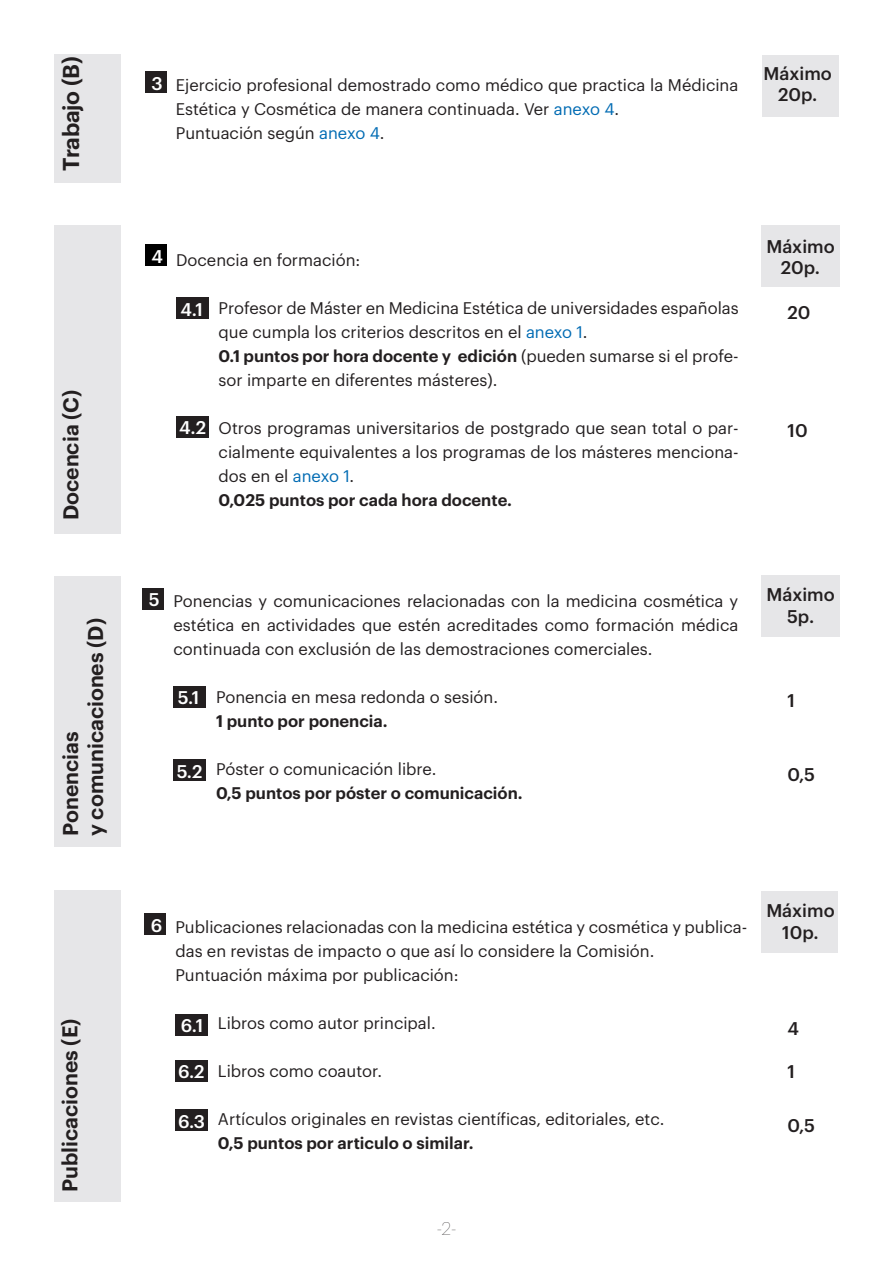
<style>
.page{position:relative;width:893px;height:1263px;background:#fff}
.page>*{position:absolute;margin:0;border:0;box-sizing:border-box;transform-origin:0 0}
.t1{font:600 22.5px "Graphik";letter-spacing:-.01em;color:#231f20}
.t2{font:600 21px "Graphik";color:#231f20}
.t3{font:500 18px "Graphik";color:#231f20}
.t4{font:500 18px "Graphik";color:#fff}
.t5{font:100 18px "Graphik";color:#231f20}
.t6{font:16.5px/24px "Graphik";color:#231f20}
.t7{font:600 16.5px "Graphik";color:#231f20}
.s1{color:#006bb3}
.s2{font-weight:600}
</style>
<div class="page">
<div style="left:762px;top:55px;width:77px;height:62px;background:#e6e6e8"></div>
<div style="left:54px;top:54px;width:67px;height:128px;background:#e6e6e8"></div>
<div style="left:145px;top:71px;width:21px;height:22px;background:#231f20"></div>
<div style="left:762px;top:226px;width:78px;height:61px;background:#e6e6e8"></div>
<div style="left:55px;top:226px;width:66px;height:308px;background:#e6e6e8"></div>
<div style="left:145px;top:245px;width:22px;height:21px;background:#000"></div>
<div style="left:176px;top:298px;width:33px;height:21px;background:#231f20"></div>
<div style="left:176px;top:416px;width:33px;height:21px;background:#231f20"></div>
<div style="left:761px;top:575px;width:79px;height:61px;background:#e6e6e8"></div>
<div style="left:55px;top:576px;width:66px;height:270px;background:#e6e6e8"></div>
<div style="left:143px;top:588px;width:21px;height:22px;background:#231f20"></div>
<div style="left:173px;top:686px;width:33px;height:22px;background:#231f20"></div>
<div style="left:173px;top:759px;width:33px;height:22px;background:#231f20"></div>
<div style="left:761px;top:890px;width:77px;height:62px;background:#e6e6e8"></div>
<div style="left:54px;top:890px;width:66px;height:312px;background:#e6e6e8"></div>
<div style="left:145px;top:913px;width:21px;height:22px;background:#231f20"></div>
<div style="left:175px;top:1014px;width:33px;height:21px;background:#231f20"></div>
<div style="left:175px;top:1060px;width:32px;height:21px;background:#231f20"></div>
<div style="left:175px;top:1109px;width:32px;height:22px;background:#231f20"></div>
<p class="t1" style="left:54px;top:171px;width:116px;rotate:-90deg">Trabajo (B)</p>
<p class="t3" style="left:764px;top:60px;width:70px">Máximo</p>
<p class="t4" style="left:151px;top:69px;width:13px">3</p>
<p class="t6" style="left:176px;top:71px;width:564px">Ejercicio profesional demostrado como médico que practica la Médicina<br>Estética y Cosmética de manera continuada. Ver <span class="s1">anexo 4</span>.</p>
<p class="t6" style="left:176px;top:119px;width:210px">Puntuación según <span class="s1">anexo 4</span>.</p>
<p class="t3" style="left:778px;top:81px;width:41px">20p.</p>
<p class="t2" style="left:55px;top:520px;width:132px;rotate:-90deg">Docencia (C)</p>
<p class="t2" style="left:54px;top:836px;width:106px;rotate:-90deg">Ponencias</p>
<p class="t2" style="left:80px;top:836px;width:219px;rotate:-90deg">y comunicaciones (D)</p>
<p class="t4" style="left:152px;top:243px;width:13px">4</p>
<p class="t6" style="left:176px;top:246px;width:186px">Docencia en formación:</p>
<p class="t6" style="left:219px;top:294px;width:522px">Profesor de Máster en Medicina Estética de universidades españolas que cumpla los criterios descritos en el <span class="s1">anexo 1</span>.</p>
<p class="t6" style="left:219px;top:342px;width:521px"><span class="s2">0.1 puntos por hora docente y edición</span> (pueden sumarse si el profe&shy;sor imparte en diferentes másteres).</p>
<p class="t6" style="left:219px;top:414px;width:521px;text-align:justify">Otros programas universitarios de postgrado que sean total o par&shy;cialmente equivalentes a los programas de los másteres menciona&shy;dos en el <span class="s1">anexo 1</span>.</p>
<p class="t7" style="left:219px;top:487px;width:295px">0,025 puntos por cada hora docente.</p>
<p class="t4" style="left:180px;top:295px;width:24px">4.1</p>
<p class="t4" style="left:179px;top:414px;width:28px">4.2</p>
<p class="t3" style="left:766px;top:233px;width:70px">Máximo</p>
<p class="t3" style="left:781px;top:254px;width:41px">20p.</p>
<p class="t3" style="left:787px;top:299px;width:24px">20</p>
<p class="t3" style="left:787px;top:417px;width:22px">10</p>
<p class="t4" style="left:149px;top:586px;width:12px">5</p>
<p class="t6" style="left:173px;top:588px;width:566px;text-align:justify">Ponencias y comunicaciones relacionadas con la medicina cosmética y estética en actividades que estén acreditades como formación médica continuada con exclusión de las demostraciones comerciales.</p>
<p class="t6" style="left:216px;top:684px;width:284px">Ponencia en mesa redonda o sesión.</p>
<p class="t7" style="left:216px;top:709px;width:173px">1 punto por ponencia.</p>
<p class="t6" style="left:216px;top:756px;width:222px">Póster o comunicación libre.</p>
<p class="t7" style="left:216px;top:781px;width:308px">0,5 puntos por póster o comunicación.</p>
<p class="t4" style="left:178px;top:684px;width:23px">5.1</p>
<p class="t4" style="left:177px;top:757px;width:27px">5.2</p>
<p class="t3" style="left:766px;top:581px;width:70px">Máximo</p>
<p class="t3" style="left:787px;top:602px;width:29px">5p.</p>
<p class="t3" style="left:787px;top:687px;width:9px">1</p>
<p class="t3" style="left:787px;top:760px;width:29px">0,5</p>
<p class="t3" style="left:766px;top:897px;width:70px">Máximo</p>
<p class="t3" style="left:782px;top:919px;width:38px">10p.</p>
<p class="t4" style="left:151px;top:911px;width:13px">6</p>
<p class="t6" style="left:175px;top:913px;width:573px">Publicaciones relacionadas con la medicina estética y cosmética y publica&shy;das en revistas de impacto o que así lo considere la Comisión.</p>
<p class="t6" style="left:175px;top:961px;width:285px">Puntuación máxima por publicación:</p>
<p class="t6" style="left:218px;top:1009px;width:219px">Libros como autor principal.</p>
<p class="t6" style="left:218px;top:1057px;width:166px">Libros como coautor.</p>
<p class="t6" style="left:218px;top:1105px;width:448px">Artículos originales en revistas científicas, editoriales, etc.</p>
<p class="t7" style="left:218px;top:1130px;width:257px">0,5 puntos por articulo o similar.</p>
<p class="t4" style="left:181px;top:1012px;width:24px">6.1</p>
<p class="t2" style="left:54px;top:1192px;width:175px;rotate:-90deg">Publicaciones (E)</p>
<p class="t3" style="left:787px;top:1015px;width:13px">4</p>
<p class="t4" style="left:178px;top:1058px;width:28px">6.2</p>
<p class="t4" style="left:178px;top:1107px;width:29px">6.3</p>
<p class="t3" style="left:787px;top:1058px;width:9px">1</p>
<p class="t3" style="left:787px;top:1112px;width:29px">0,5</p>
<p class="t5" style="left:436px;top:1216px;width:22px">-2-</p>
</div>
